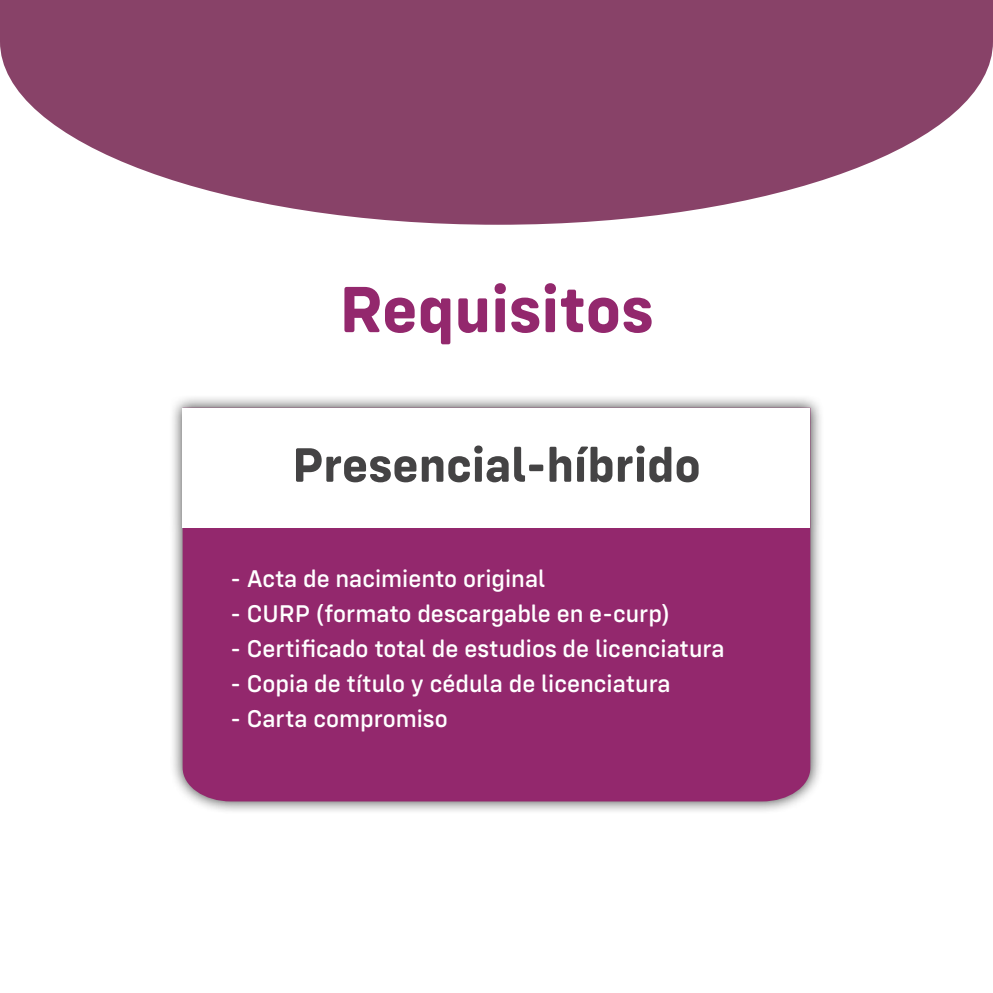
<style>
.page{position:relative;width:993px;height:993px;background:#fff}
.page>*{position:absolute;margin:0;border:0;box-sizing:border-box;transform-origin:0 0}
.t1{font:700 67.5px "Config Rounded";color:#93286d}
.t2{font:700 50px "Config Rounded";color:#444344}
.t3{font:500 25px "Config Rounded";color:#fff}
</style>
<div class="page">
<div style="left:168px;top:393px;width:656px;height:422px;background:#000;opacity:.75"></div>
<div style="left:182px;top:527px;width:628px;height:274px;background:#93286d"></div>
<div style="left:182px;top:407px;width:628px;height:120px;background:#fff"></div>
<svg style="left:0;top:0;width:992px;height:225px;fill:#884268"></svg>
<h1 class="t1" style="left:339px;top:269px;width:316px">Requisitos</h1>
<h2 class="t2" style="left:292px;top:434px;width:410px">Presencial-híbrido</h2>
<p class="t3" style="left:230px;top:563px;width:316px">- Acta de nacimiento original</p>
<p class="t3" style="left:230px;top:598px;width:440px">- CURP (formato descargable en e-curp)</p>
<p class="t3" style="left:230px;top:633px;width:495px">- Certificado total de estudios de licenciatura</p>
<p class="t3" style="left:230px;top:668px;width:441px">- Copia de título y cédula de licenciatura</p>
<p class="t3" style="left:230px;top:703px;width:218px">- Carta compromiso</p>
</div>
